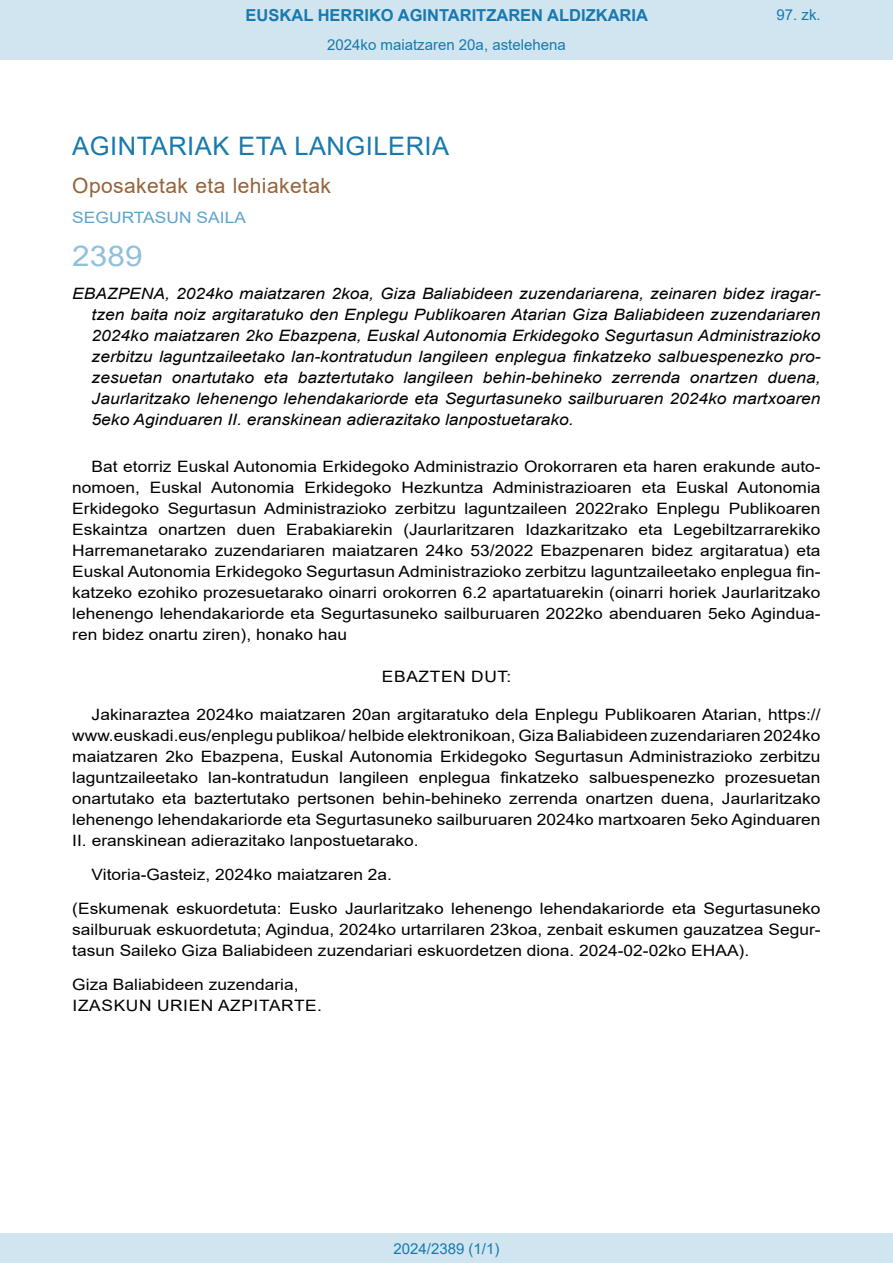
<style>
.page{position:relative;width:893px;height:1263px;background:#fff}
.page>*{position:absolute;margin:0;border:0;box-sizing:border-box;transform-origin:0 0}
.BOPVOrden{font:28.5px "Arial";color:#90c0db;scale:1.11 1}
.BOPVSeccion{font:25.5px "Arial";letter-spacing:.02em;color:#1879ad}
.BOPVSubseccion{font:21px "Arial";letter-spacing:.02em;color:#956338}
.t1{font:700 16.5px "Arial";color:#1879ad}
.BOPVDetalle{font:15.6px/21px "Arial";color:#000;text-align:justify;scale:1.11 1}
.BOPVTitulo{font:italic 15.6px/21px "Arial";color:#000;text-align:justify;scale:1.11 1}
.BOPVDisposicionTitulo{font:15.6px/21px "Arial";color:#000;text-align:justify;scale:1.11 1}
.BOPVFirmaLugFec{font:15.6px "Arial";color:#000;scale:1.11 1}
.BOPVFirmaPuesto{font:15.6px "Arial";color:#000;scale:1.11 1}
.BOPVFirmaNombre{font:15.6px "Arial";letter-spacing:.035em;color:#000;scale:1.11 1}
.BOPVOrganismo{font:15.6px "Arial";letter-spacing:.005em;color:#5ea4ca;scale:1.11 1}
.BOPVClave{font:15.6px "Arial";letter-spacing:.035em;color:#000;scale:1.11 1}
.Paginacion_Centro{font:15px "Arial";color:#1879ad}
</style>
<div class="page">
<div style="left:0;top:0;width:893px;height:60px;background:#d0e5f0"></div>
<div style="left:0;top:1233px;width:893px;height:30px;background:#d0e5f0"></div>
<p class="t1" style="left:246px;top:3px;width:404px">EUSKAL HERRIKO AGINTARITZAREN ALDIZKARIA</p>
<p class="Paginacion_Centro" style="left:327px;top:35px;width:240px">2024ko maiatzaren 20a, astelehena</p>
<p class="Paginacion_Centro" style="left:776px;top:5px;width:46px">97. zk.</p>
<p class="BOPVSeccion" style="left:72px;top:128px;width:378px">AGINTARIAK ETA LANGILERIA</p>
<p class="BOPVSubseccion" style="left:72px;top:171px;width:260px">Oposaketak eta lehiaketak</p>
<p class="BOPVOrganismo" style="left:72px;top:207px;width:158px">SEGURTASUN SAILA</p>
<p class="BOPVOrden" style="left:72px;top:236px;width:65px">2389</p>
<p class="BOPVTitulo" style="left:92px;top:284px;width:658px;text-indent:-19px">EBAZPENA, 2024ko maiatzaren 2koa, Giza Baliabideen zuzendariarena, zeinaren bidez iragar&shy;tzen baita noiz argitaratuko den Enplegu Publikoaren Atarian Giza Baliabideen zuzendariaren 2024ko maiatzaren 2ko Ebazpena, Euskal Autonomia Erkidegoko Segurtasun Administrazioko zerbitzu laguntzaileetako lan-kontratudun langileen enplegua finkatzeko salbuespenezko pro&shy;zesuetan onartutako eta baztertutako langileen behin-behineko zerrenda onartzen duena, Jaurlaritzako lehenengo lehendakariorde eta Segurtasuneko sailburuaren 2024ko martxoaren 5eko Aginduaren II. eranskinean adierazitako lanpostuetarako.</p>
<p class="BOPVDetalle" style="left:72px;top:456px;width:676px;text-indent:19px">Bat etorriz Euskal Autonomia Erkidegoko Administrazio Orokorraren eta haren erakunde auto&shy;nomoen, Euskal Autonomia Erkidegoko Hezkuntza Administrazioaren eta Euskal Autonomia Erkidegoko Segurtasun Administrazioko zerbitzu laguntzaileen 2022rako Enplegu Publikoaren Eskaintza onartzen duen Erabakiarekin (Jaurlaritzaren Idazkaritzako eta Legebiltzarrarekiko Harremanetarako zuzendariaren maiatzaren 24ko 53/2022 Ebazpenaren bidez argitaratua) eta Euskal Autonomia Erkidegoko Segurtasun Administrazioko zerbitzu laguntzaileetako enplegua fin&shy;katzeko ezohiko prozesuetarako oinarri orokorren 6.2 apartatuarekin (oinarri horiek Jaurlaritzako lehenengo lehendakariorde eta Segurtasuneko sailburuaren 2022ko abenduaren 5eko Agindua&shy;ren bidez onartu ziren), honako hau</p>
<p class="BOPVClave" style="left:382px;top:666px;width:118px">EBAZTEN DUT:</p>
<p class="BOPVDetalle" style="left:72px;top:704px;width:676px;text-indent:19px">Jakinaraztea 2024ko maiatzaren 20an argitaratuko dela Enplegu Publikoaren Atarian, https:// www.euskadi.eus/enplegu publikoa/ helbide elektronikoan, Giza Baliabideen zuzendariaren 2024ko maiatzaren 2ko Ebazpena, Euskal Autonomia Erkidegoko Segurtasun Administrazioko zerbitzu laguntzaileetako lan-kontratudun langileen enplegua finkatzeko salbuespenezko prozesuetan onartutako eta baztertutako pertsonen behin-behineko zerrenda onartzen duena, Jaurlaritzako lehenengo lehendakariorde eta Segurtasuneko sailburuaren 2024ko martxoaren 5eko Aginduaren II. eranskinean adierazitako lanpostuetarako.</p>
<p class="BOPVFirmaLugFec" style="left:92px;top:864px;width:272px">Vitoria-Gasteiz, 2024ko maiatzaren 2a.</p>
<p class="BOPVDisposicionTitulo" style="left:72px;top:898px;width:676px">(Eskumenak eskuordetuta: Eusko Jaurlaritzako lehenengo lehendakariorde eta Segurtasuneko sailburuak eskuordetuta; Agindua, 2024ko urtarrilaren 23koa, zenbait eskumen gauzatzea Segur&shy;tasun Saileko Giza Baliabideen zuzendariari eskuordetzen diona. 2024-02-02ko EHAA).</p>
<p class="BOPVFirmaPuesto" style="left:72px;top:973px;width:205px">Giza Baliabideen zuzendaria,</p>
<p class="BOPVFirmaNombre" style="left:73px;top:994px;width:226px">IZASKUN URIEN AZPITARTE.</p>
<p class="Paginacion_Centro" style="left:393px;top:1238px;width:107px">2024/2389 (1/1)</p>
</div>
